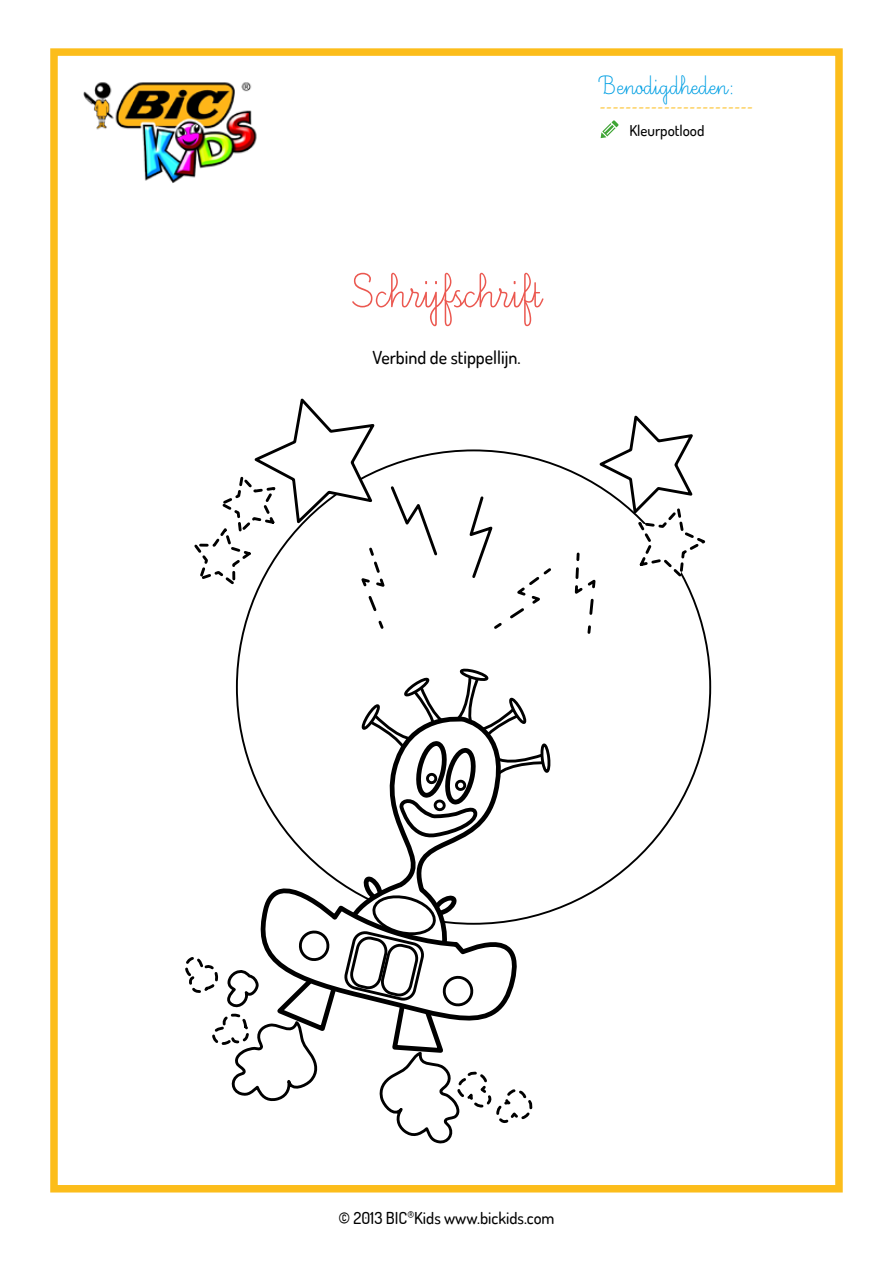
<style>
.page{position:relative;width:893px;height:1263px;background:#fff}
.page>*{position:absolute;margin:0;border:0;box-sizing:border-box;transform-origin:0 0}
.t1{font:60px "Ecriture A Romain Orne";color:#eb5850}
.t2{font:33px "Ecriture A Romain Orne";color:#009fe3}
.t3{font:18px "Minion Pro";color:#fcbd1b}
.t4{font:500 18px "Dosis";color:#000}
.t5{font:500 16.5px "Dosis";color:#000}
.t6{font:500 15px "Dosis";color:#000}
</style>
<div class="page">
<div style="left:50px;top:48px;width:793px;height:1144px;border:8px solid #fcbd1b"></div>
<img style="left:83px;top:82px;width:174px;height:101px">
<svg style="left:601px;top:120px;width:18px;height:18px"></svg>
<svg style="left:185px;top:666px;width:367px;height:477px"></svg>
<svg style="left:469px;top:496px;width:82px;height:133px"></svg>
<svg style="left:573px;top:415px;width:133px;height:221px"></svg>
<svg style="left:194px;top:398px;width:245px;height:233px"></svg>
<h1 class="t1" style="left:352px;top:262px;width:190px">Schrijfschrift</h1>
<p class="t4" style="left:372px;top:346px;width:150px">Verbind de stippellijn.</p>
<h2 class="t2" style="left:600px;top:69px;width:136px">Benodigdheden:</h2>
<p class="t3" style="left:600px;top:94px;width:155px">------------------------</p>
<p class="t6" style="left:629px;top:121px;width:77px">Kleurpotlood</p>
<p class="t5" style="left:338px;top:1207px;width:218px">© 2013 BIC<sup>®</sup>Kids www.bickids.com</p>
</div>
